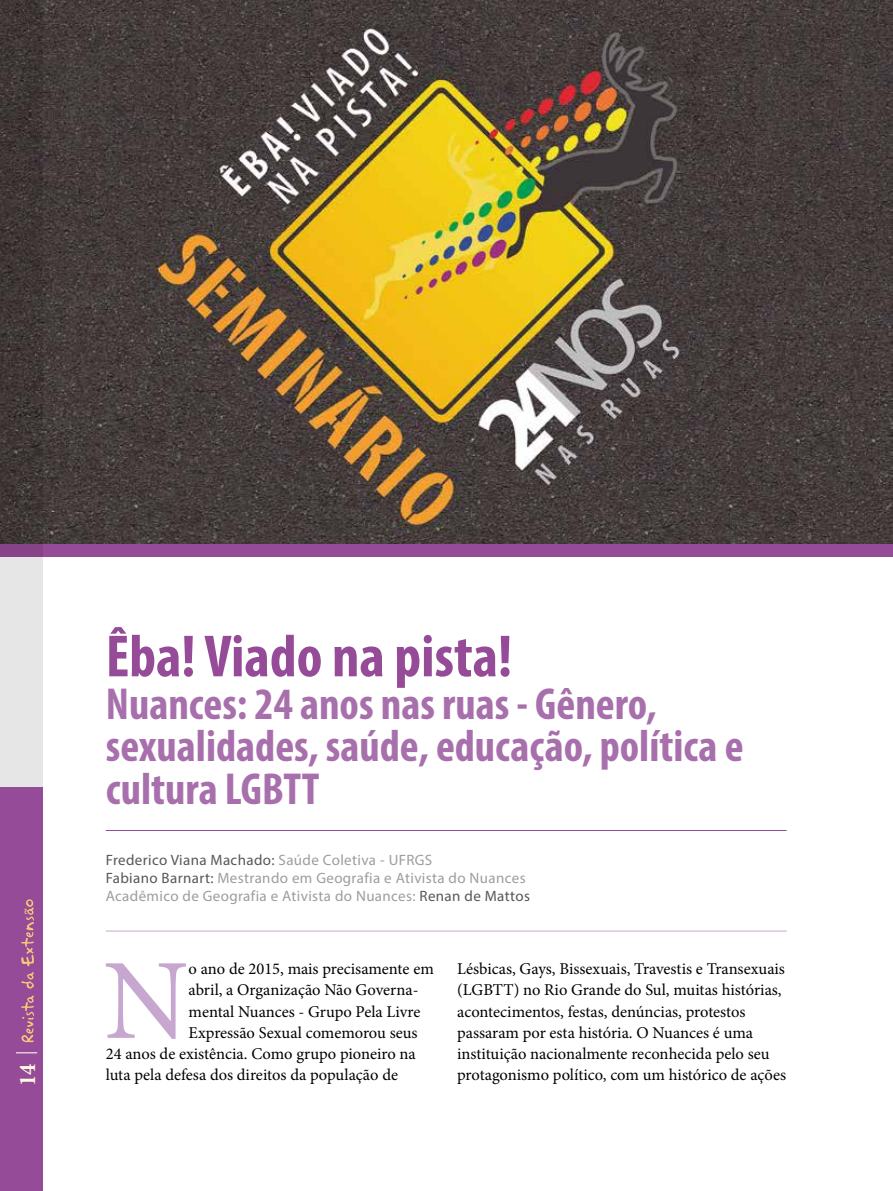
<style>
.page{position:relative;width:893px;height:1191px;background:#fff}
.page>*{position:absolute;margin:0;border:0;box-sizing:border-box;transform-origin:0 0}
.t1{font:114.6px "Minion Pro";color:#c7a6cf}
.t2{font:700 condensed 60px "Myriad Pro";color:#954b97}
.t3{font:700 condensed 45px/42.6px "Myriad Pro";color:#a86fad}
.t4{font:700 condensed 24px "Minion Pro";color:#fff9e3}
.t5{font:16.5px/21.3px "Minion Pro";color:#000}
.t6{font:15px/18px "Myriad Pro";letter-spacing:.025em;color:#9d9d9c}
.s1{color:#575756}
</style>
<div class="page">
<img style="left:43px;top:0;width:850px;height:544px">
<div style="left:0;top:544px;width:893px;height:12px;background:#954b97"></div>
<svg style="left:0;top:0;width:43px;height:787px;background:#706a6a"></svg>
<div style="left:0;top:787px;width:43px;height:404px;background:#954b97"></div>
<hr style="left:106px;top:830px;width:681px;height:1px;background:#954b97">
<hr style="left:106px;top:930px;width:681px;height:1px;background:#c7a6cf">
<svg style="left:16px;top:1052px;width:21px;height:1px"></svg>
<svg style="left:21px;top:995px;width:13px;height:47px"></svg>
<svg style="left:21px;top:899px;width:13px;height:89px"></svg>
<h2 class="t2" style="left:106px;top:619px;width:408px">Êba! Viado na pista!</h2>
<h3 class="t3" style="left:106px;top:681px;width:639px">Nuances: 24 anos nas ruas - Gênero, sexualidades, saúde, educação, política e cultura LGBTT</h3>
<p class="t6" style="left:106px;top:850px;width:426px"><span class="s1">Frederico Viana Machado:</span> Saúde Coletiva - UFRGS<br><span class="s1">Fabiano Barnart:</span> Mestrando em Geografia e Ativista do Nuances<br>Acadêmico de Geografia e Ativista do Nuances: <span class="s1">Renan de Mattos</span></p>
<p class="t5" style="left:457px;top:958px;width:329px">Lésbicas, Gays, Bissexuais, Travestis e Transexuais (LGBTT) no Rio Grande do Sul, muitas histórias, acontecimentos, festas, denúncias, protestos passaram por esta história. O Nuances é uma instituição nacionalmente reconhecida pelo seu</p>
<h1 class="t1" style="left:103px;top:924px;width:87px">N</h1>
<p class="t5" style="left:189px;top:958px;width:247px">o ano de 2015, mais precisamente em</p>
<p class="t5" style="left:189px;top:979px;width:231px">abril, a Organização Não Governa-</p>
<p class="t5" style="left:189px;top:1000px;width:233px">mental Nuances - Grupo Pela Livre</p>
<p class="t5" style="left:189px;top:1022px;width:230px">Expressão Sexual comemorou seus</p>
<p class="t5" style="left:106px;top:1043px;width:311px">24 anos de existência. Como grupo pioneiro na</p>
<p class="t5" style="left:106px;top:1064px;width:294px">luta pela defesa dos direitos da população de</p>
<h3 class="t4" style="left:11px;top:1085px;width:24px;rotate:-90deg">14</h3>
<p class="t5" style="left:457px;top:1064px;width:331px">protagonismo político, com um histórico de ações</p>
</div>
